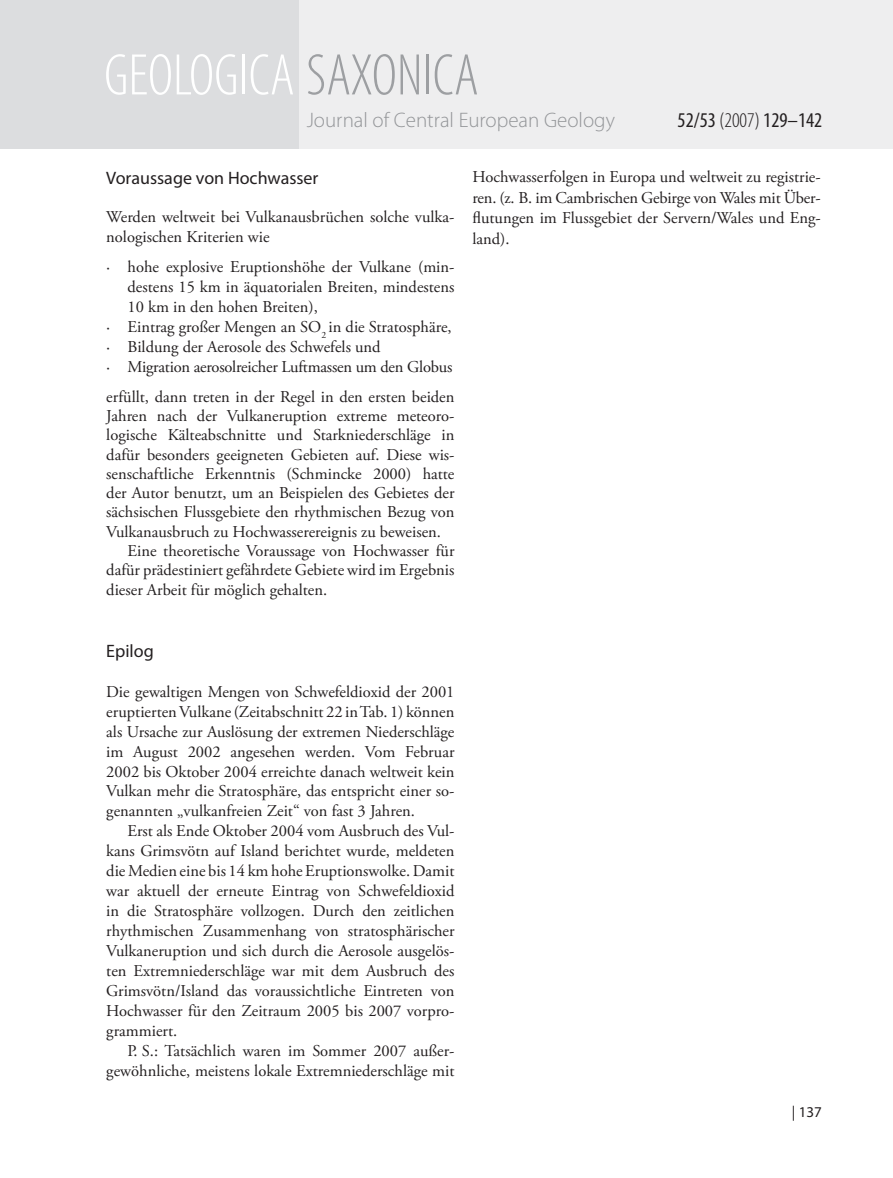
<style>
.page{position:relative;width:893px;height:1178px;background:#fff}
.page>*{position:absolute;margin:0;border:0;box-sizing:border-box;transform-origin:0 0}
.t1{font:300 condensed 59.25px "Myriad Pro";color:#fff}
.t2{font:300 21px "Myriad Pro";color:#939598}
.t3{font:condensed 21px "Myriad Pro";color:#231f20}
.t4{font:18px "Myriad Pro";color:#231f20}
.t5{font:16.5px/20px "Adobe Garamond Pro";color:#231f20;text-align:justify}
.t6{font:15px "Myriad Pro";color:#231f20}
.s1{color:#9d9fa2}
.s2{font-weight:300}
</style>
<div class="page">
<div style="left:0;top:0;width:893px;height:149px;background:#eeeeef"></div>
<div style="left:0;top:0;width:299px;height:149px;background:#dcdddf"></div>
<h1 class="t1" style="left:104px;top:52px;width:376px">GEOLOGICA <span class="s1">SAXONICA</span></h1>
<p class="t2" style="left:307px;top:112px;width:310px">Journal of Central European Geology</p>
<p class="t3" style="left:678px;top:112px;width:146px">52/53 <span class="s2">(2007)</span> 129–142</p>
<p class="t4" style="left:106px;top:171px;width:214px">Voraussage von Hochwasser</p>
<p class="t5" style="left:106px;top:208px;width:350px">Werden weltweit bei Vulkanausbrüchen solche vulka&shy;nologischen Kriterien wie</p>
<p class="t5" style="left:106px;top:258px;width:350px">· hohe explosive Eruptionshöhe der Vulkane (min-</p>
<p class="t5" style="left:128px;top:278px;width:328px">destens 15 km in äquatorialen Breiten, mindestens</p>
<p class="t5" style="left:128px;top:298px;width:192px">10 km in den hohen Breiten),</p>
<p class="t5" style="left:106px;top:318px;width:347px">· Eintrag großer Mengen an SO<sub>2</sub> in die Stratosphäre,</p>
<p class="t5" style="left:106px;top:338px;width:276px">· Bildung der Aerosole des Schwefels und</p>
<p class="t5" style="left:106px;top:358px;width:348px">· Migration aerosolreicher Luftmassen um den Globus</p>
<p class="t5" style="left:106px;top:388px;width:350px">erfüllt, dann treten in der Regel in den ersten beiden</p>
<p class="t5" style="left:106px;top:407px;width:350px">Jahren nach der Vulkaneruption extreme meteoro-</p>
<p class="t5" style="left:106px;top:427px;width:350px">logische Kälteabschnitte und Starkniederschläge in</p>
<p class="t5" style="left:106px;top:446px;width:350px">dafür besonders geeigneten Gebieten auf. Diese wis-</p>
<p class="t5" style="left:106px;top:465px;width:350px">senschaftliche Erkenntnis (Schmincke 2000) hatte</p>
<p class="t5" style="left:106px;top:484px;width:350px">der Autor benutzt, um an Beispielen des Gebietes der</p>
<p class="t5" style="left:106px;top:503px;width:350px">sächsischen Flussgebiete den rhythmischen Bezug von</p>
<p class="t5" style="left:106px;top:523px;width:336px">Vulkanausbruch zu Hochwasserereignis zu beweisen.</p>
<p class="t5" style="left:128px;top:542px;width:328px">Eine theoretische Voraussage von Hochwasser für</p>
<p class="t5" style="left:106px;top:561px;width:350px">dafür prädestiniert gefährdete Gebiete wird im Ergebnis</p>
<p class="t5" style="left:106px;top:581px;width:222px">dieser Arbeit für möglich gehalten.</p>
<p class="t4" style="left:106px;top:644px;width:49px">Epilog</p>
<p class="t5" style="left:106px;top:683px;width:350px">Die gewaltigen Mengen von Schwefeldioxid der 2001 eruptierten Vulkane (Zeitabschnitt 22 in Tab. 1) können als Ursache zur Auslösung der extremen Niederschläge im August 2002 angesehen werden. Vom Februar 2002 bis Oktober 2004 erreichte danach weltweit kein Vulkan mehr die Stratosphäre, das entspricht einer so&shy;genannten „vulkanfreien Zeit“ von fast 3 Jahren.</p>
<p class="t5" style="left:106px;top:822px;width:350px;text-indent:21px">Erst als Ende Oktober 2004 vom Ausbruch des Vul&shy;kans Grimsvötn auf Island berichtet wurde, meldeten die Medien eine bis 14 km hohe Eruptionswolke. Damit war aktuell der erneute Eintrag von Schwefeldioxid in die Stratosphäre vollzogen. Durch den zeitlichen rhythmischen Zusammenhang von stratosphärischer Vulkaneruption und sich durch die Aerosole ausgelös&shy;ten Extremniederschläge war mit dem Ausbruch des Grimsvötn/Island das voraussichtliche Eintreten von Hochwasser für den Zeitraum 2005 bis 2007 vorpro&shy;grammiert.</p>
<p class="t5" style="left:106px;top:1042px;width:350px;text-align:right">P. S.: Tatsächlich waren im Sommer 2007 außer&shy;gewöhn liche, meistens lokale Extremniederschläge mit</p>
<p class="t5" style="left:472px;top:168px;width:350px;line-height:20.7px">Hoch wasserfolgen in Europa und weltweit zu registrie&shy;ren. (z. B. im Cambrischen Gebirge von Wales mit Über - flu tungen im Flussgebiet der Servern/Wales und Eng&shy;land).</p>
<p class="t6" style="left:792px;top:1106px;width:31px">| 137</p>
</div>
